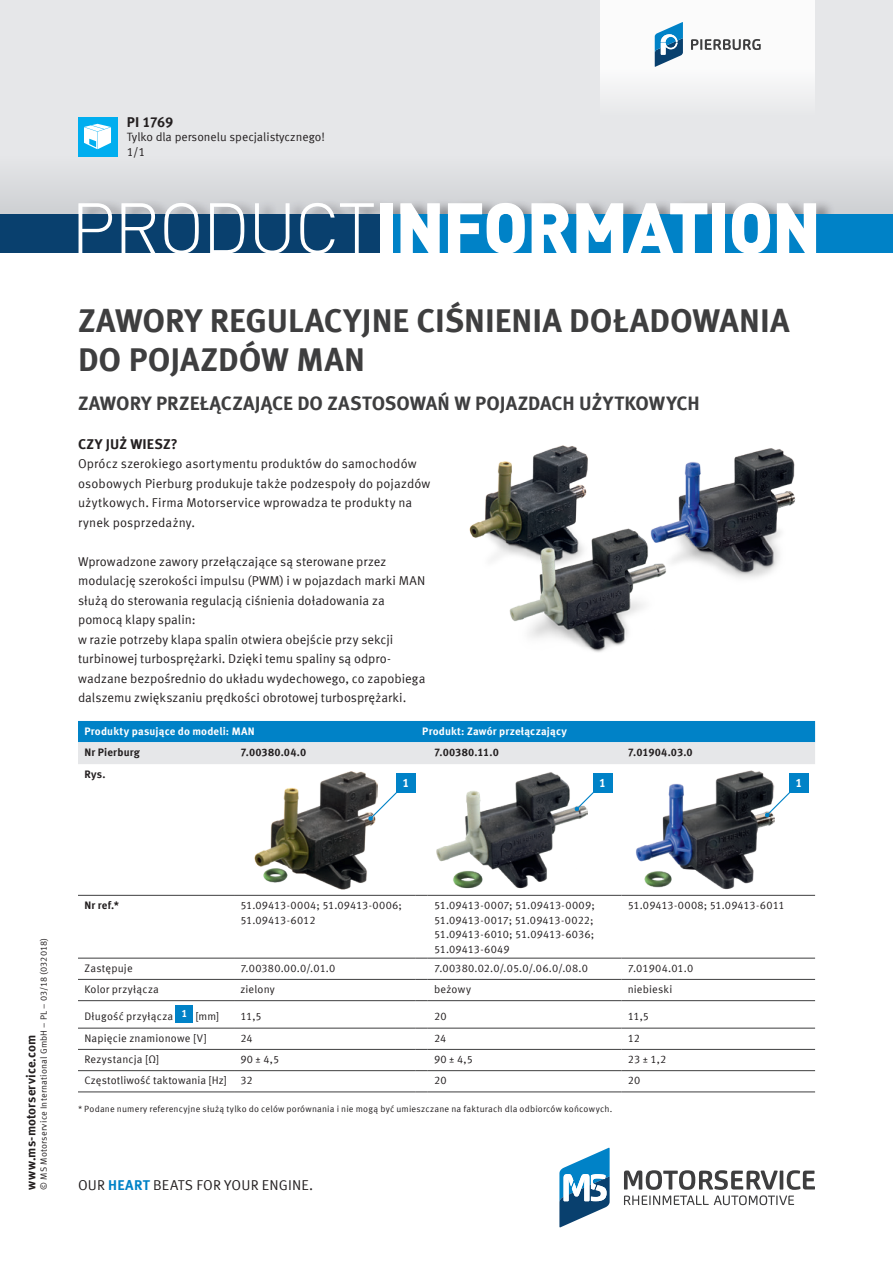
<style>
.page{position:relative;width:893px;height:1263px;background:#fff}
.page>*{position:absolute;margin:0;border:0;box-sizing:border-box;transform-origin:0 0}
.t1{font:900 70.5px "DIN Pro";letter-spacing:-.025em;color:#fff}
.t2{font:700 33px/39px "Meta Offc Pro";letter-spacing:-.005em;color:#3e3e3f}
.t3{font:700 19.5px "Meta Offc Pro";color:#3e3e3f}
.t4{font:14.25px "Meta Offc Pro Norm";letter-spacing:.01em;color:#231f20}
.t5{font:700 14.25px "Meta Offc Pro";letter-spacing:.01em;color:#231f20}
.t6{font:12.75px/19.5px "Meta Offc Pro Norm";letter-spacing:.005em;color:#231f20}
.t7{font:700 12.75px "Meta Offc Pro";letter-spacing:.01em;color:#231f20}
.t8{font:12px "Meta Offc Pro Norm";color:#231f20}
.t9{font:700 12px "Meta Offc Pro";color:#fff}
.t10{font:10.8px/14.7px "Meta Offc Pro Norm";letter-spacing:.015em;color:#231f20}
.t11{font:700 10.8px "Meta Offc Pro";letter-spacing:.02em;color:#231f20}
.t12{font:700 10.8px "Meta Offc Pro";letter-spacing:.015em;color:#fff}
.t13{font:9px "Meta Offc Pro Norm";letter-spacing:.025em;color:#231f20}
.s1{font-weight:300}
.s2{font-family:"Meta Offc Pro";font-weight:700;color:#0082c7}
</style>
<div class="page">
<div style="left:0;top:0;width:893px;height:224px;background:#e6e7e9"></div>
<div style="left:0;top:156px;width:893px;height:58px;background:#dcdee0"></div>
<div style="left:80px;top:198px;width:756px;height:16px;background:#231f20;opacity:.4"></div>
<div style="left:78px;top:117px;width:39px;height:39px;background:#00aeef"></div>
<svg style="left:84px;top:124px;width:27px;height:25px"></svg>
<div style="left:0;top:214px;width:893px;height:39px;background:#09406e"></div>
<div style="left:386px;top:214px;width:507px;height:39px;background:#0082c7"></div>
<svg style="left:624px;top:1170px;width:191px;height:35px"></svg>
<svg style="left:559px;top:1148px;width:51px;height:79px"></svg>
<div style="left:600px;top:0;width:215px;height:117px;background:linear-gradient(to bottom,#fff,#edeeef)"></div>
<svg style="left:691px;top:39px;width:70px;height:11px"></svg>
<svg style="left:655px;top:22px;width:28px;height:45px"></svg>
<img style="left:469px;top:445px;width:327px;height:207px">
<svg style="left:78px;top:721px;width:737px;height:43px;background:#75b5d8"></svg>
<hr style="left:428px;top:1000px;width:193px;height:1px;background:#3e3e3f">
<hr style="left:428px;top:1049px;width:193px;height:1px;background:#3e3e3f">
<hr style="left:428px;top:1070px;width:193px;height:1px;background:#3e3e3f">
<hr style="left:78px;top:1000px;width:156px;height:1px;background:#3e3e3f">
<hr style="left:621px;top:1000px;width:194px;height:1px;background:#3e3e3f">
<hr style="left:621px;top:1049px;width:194px;height:1px;background:#3e3e3f">
<hr style="left:621px;top:1070px;width:194px;height:1px;background:#3e3e3f">
<hr style="left:234px;top:1000px;width:182px;height:1px;background:#3e3e3f">
<svg style="left:416px;top:1000px;width:12px;height:1px"></svg>
<hr style="left:78px;top:979px;width:156px;height:1px;background:#3e3e3f">
<hr style="left:234px;top:979px;width:182px;height:1px;background:#3e3e3f">
<svg style="left:416px;top:979px;width:12px;height:1px"></svg>
<hr style="left:428px;top:979px;width:193px;height:1px;background:#3e3e3f">
<hr style="left:621px;top:979px;width:194px;height:1px;background:#3e3e3f">
<hr style="left:78px;top:1049px;width:156px;height:1px;background:#3e3e3f">
<hr style="left:234px;top:1049px;width:182px;height:1px;background:#3e3e3f">
<svg style="left:416px;top:1049px;width:12px;height:1px"></svg>
<hr style="left:78px;top:1070px;width:156px;height:1px;background:#3e3e3f">
<hr style="left:234px;top:1070px;width:182px;height:1px;background:#3e3e3f">
<svg style="left:416px;top:1070px;width:12px;height:1px"></svg>
<hr style="left:78px;top:958px;width:156px;height:1px;background:#3e3e3f">
<hr style="left:234px;top:958px;width:182px;height:1px;background:#3e3e3f">
<svg style="left:416px;top:958px;width:12px;height:1px"></svg>
<hr style="left:428px;top:958px;width:193px;height:1px;background:#3e3e3f">
<hr style="left:621px;top:958px;width:194px;height:1px;background:#3e3e3f">
<hr style="left:78px;top:1092px;width:156px;height:1px;background:#3e3e3f">
<hr style="left:234px;top:1092px;width:182px;height:1px;background:#3e3e3f">
<svg style="left:416px;top:1092px;width:12px;height:1px"></svg>
<hr style="left:428px;top:1092px;width:193px;height:1px;background:#3e3e3f">
<hr style="left:621px;top:1092px;width:194px;height:1px;background:#3e3e3f">
<hr style="left:78px;top:895px;width:156px;height:1px;background:#3e3e3f">
<hr style="left:234px;top:895px;width:182px;height:1px;background:#3e3e3f">
<svg style="left:416px;top:895px;width:12px;height:1px"></svg>
<hr style="left:428px;top:895px;width:193px;height:1px;background:#3e3e3f">
<hr style="left:621px;top:895px;width:194px;height:1px;background:#3e3e3f">
<hr style="left:78px;top:1028px;width:156px;height:1px;background:#3e3e3f">
<hr style="left:234px;top:1028px;width:182px;height:1px;background:#3e3e3f">
<svg style="left:416px;top:1028px;width:12px;height:1px"></svg>
<hr style="left:428px;top:1028px;width:193px;height:1px;background:#3e3e3f">
<hr style="left:621px;top:1028px;width:194px;height:1px;background:#3e3e3f">
<img style="left:254px;top:771px;width:122px;height:118px">
<svg style="left:368px;top:772px;width:29px;height:49px"></svg>
<div style="left:396px;top:773px;width:20px;height:20px;background:#0082c7"></div>
<img style="left:437px;top:772px;width:150px;height:117px">
<svg style="left:574px;top:772px;width:39px;height:39px"></svg>
<div style="left:593px;top:773px;width:19px;height:20px;background:#0082c7"></div>
<img style="left:636px;top:770px;width:139px;height:120px">
<svg style="left:765px;top:772px;width:44px;height:45px"></svg>
<div style="left:789px;top:774px;width:19px;height:19px;background:#0082c7"></div>
<div style="left:176px;top:1006px;width:17px;height:17px;background:#0082c7"></div>
<p class="t5" style="left:127px;top:111px;width:48px">PI 1769</p>
<p class="t8" style="left:127px;top:128px;width:200px">Tylko dla personelu specjalistycznego!</p>
<p class="t8" style="left:127px;top:143px;width:20px">1/1</p>
<h1 class="t1" style="left:71px;top:172px;width:752px"><span class="s1">PRODUCT</span>INFORMATION</h1>
<h2 class="t2" style="left:78px;top:298px;width:713px">ZAWORY REGULACYJNE CIŚNIENIA DOŁADOWANIA<br>DO POJAZDÓW MAN</h2>
<h3 class="t3" style="left:78px;top:387px;width:623px">ZAWORY PRZEŁĄCZAJĄCE DO ZASTOSOWAŃ W POJAZDACH UŻYTKOWYCH</h3>
<p class="t5" style="left:78px;top:432px;width:101px">CZY JUŻ WIESZ?</p>
<p class="t6" style="left:78px;top:453px;width:354px">Oprócz szerokiego asortymentu produktów do samochodów osobowych Pierburg produkuje także podzespoły do pojazdów użytkowych. Firma Motorservice wprowadza te produkty na rynek posprzedażny.</p>
<p class="t6" style="left:78px;top:551px;width:349px">Wprowadzone zawory przełączające są sterowane przez modulację szerokości impulsu (PWM) i w pojazdach marki MAN służą do sterowania regulacją ciśnienia doładowania za pomocą klapy spalin:<br>w razie potrzeby klapa spalin otwiera obejście przy sekcji turbinowej turbosprężarki. Dzięki temu spaliny są odpro&shy;wadzane bezpośrednio do układu wydechowego, co zapobiega dalszemu zwiększaniu prędkości obrotowej turbosprężarki.</p>
<p class="t12" style="left:84px;top:722px;width:172px">Produkty pasujące do modeli: MAN</p>
<p class="t12" style="left:422px;top:722px;width:146px">Produkt: Zawór przełączający</p>
<p class="t11" style="left:84px;top:744px;width:57px">Nr Pierburg</p>
<p class="t11" style="left:240px;top:744px;width:67px">7.00380.04.0</p>
<p class="t11" style="left:434px;top:744px;width:66px">7.00380.11.0</p>
<p class="t11" style="left:628px;top:744px;width:67px">7.01904.03.0</p>
<p class="t11" style="left:84px;top:765px;width:23px">Rys.</p>
<p class="t9" style="left:402px;top:773px;width:8px">1</p>
<p class="t9" style="left:599px;top:773px;width:8px">1</p>
<p class="t9" style="left:795px;top:773px;width:8px">1</p>
<p class="t13" style="left:37px;top:1189px;width:254px;rotate:-90deg">© MS Motorservice International GmbH – PL – 03/18 (032018)</p>
<p class="t7" style="left:21px;top:1189px;width:156px;rotate:-90deg">www.ms-motorservice.com</p>
<p class="t11" style="left:84px;top:897px;width:36px">Nr ref.*</p>
<p class="t10" style="left:240px;top:897px;width:163px">51.09413-0004; 51.09413-0006;<br>51.09413-6012</p>
<p class="t10" style="left:434px;top:897px;width:162px;text-align:justify">51.09413-0007; 51.09413-0009; 51.09413-0017; 51.09413-0022; 51.09413-6010; 51.09413-6036; 51.09413-6049</p>
<p class="t10" style="left:628px;top:897px;width:158px">51.09413-0008; 51.09413-6011</p>
<p class="t10" style="left:84px;top:960px;width:50px">Zastępuje</p>
<p class="t10" style="left:240px;top:960px;width:96px">7.00380.00.0/.01.0</p>
<p class="t10" style="left:434px;top:960px;width:155px">7.00380.02.0/.05.0/.06.0/.08.0</p>
<p class="t10" style="left:628px;top:960px;width:67px">7.01904.01.0</p>
<p class="t10" style="left:84px;top:981px;width:76px">Kolor przyłącza</p>
<p class="t10" style="left:240px;top:981px;width:36px">zielony</p>
<p class="t10" style="left:434px;top:981px;width:38px">beżowy</p>
<p class="t10" style="left:628px;top:981px;width:46px">niebieski</p>
<p class="t10" style="left:84px;top:1008px;width:137px">Długość przyłącza <sup>1</sup> [mm]</p>
<p class="t10" style="left:240px;top:1008px;width:23px">11,5</p>
<p class="t10" style="left:434px;top:1008px;width:14px">20</p>
<p class="t10" style="left:628px;top:1008px;width:23px">11,5</p>
<p class="t10" style="left:84px;top:1030px;width:124px">Napięcie znamionowe [V]</p>
<p class="t10" style="left:240px;top:1030px;width:14px">24</p>
<p class="t10" style="left:434px;top:1030px;width:14px">24</p>
<p class="t10" style="left:628px;top:1030px;width:14px">12</p>
<p class="t10" style="left:84px;top:1051px;width:76px">Rezystancja [Ω]</p>
<p class="t10" style="left:240px;top:1051px;width:40px">90 ± 4,5</p>
<p class="t10" style="left:434px;top:1051px;width:40px">90 ± 4,5</p>
<p class="t10" style="left:628px;top:1051px;width:40px">23 ± 1,2</p>
<p class="t10" style="left:84px;top:1072px;width:170px">Częstotliwość taktowania [Hz] 32</p>
<p class="t10" style="left:434px;top:1072px;width:14px">20</p>
<p class="t10" style="left:628px;top:1072px;width:14px">20</p>
<p class="t13" style="left:78px;top:1102px;width:536px">* Podane numery referencyjne służą tylko do celów porównania i nie mogą być umieszczane na fakturach dla odbiorców końcowych.</p>
<p class="t4" style="left:78px;top:1174px;width:237px">OUR <span class="s2">HEART</span> BEATS FOR YOUR ENGINE.</p>
</div>
